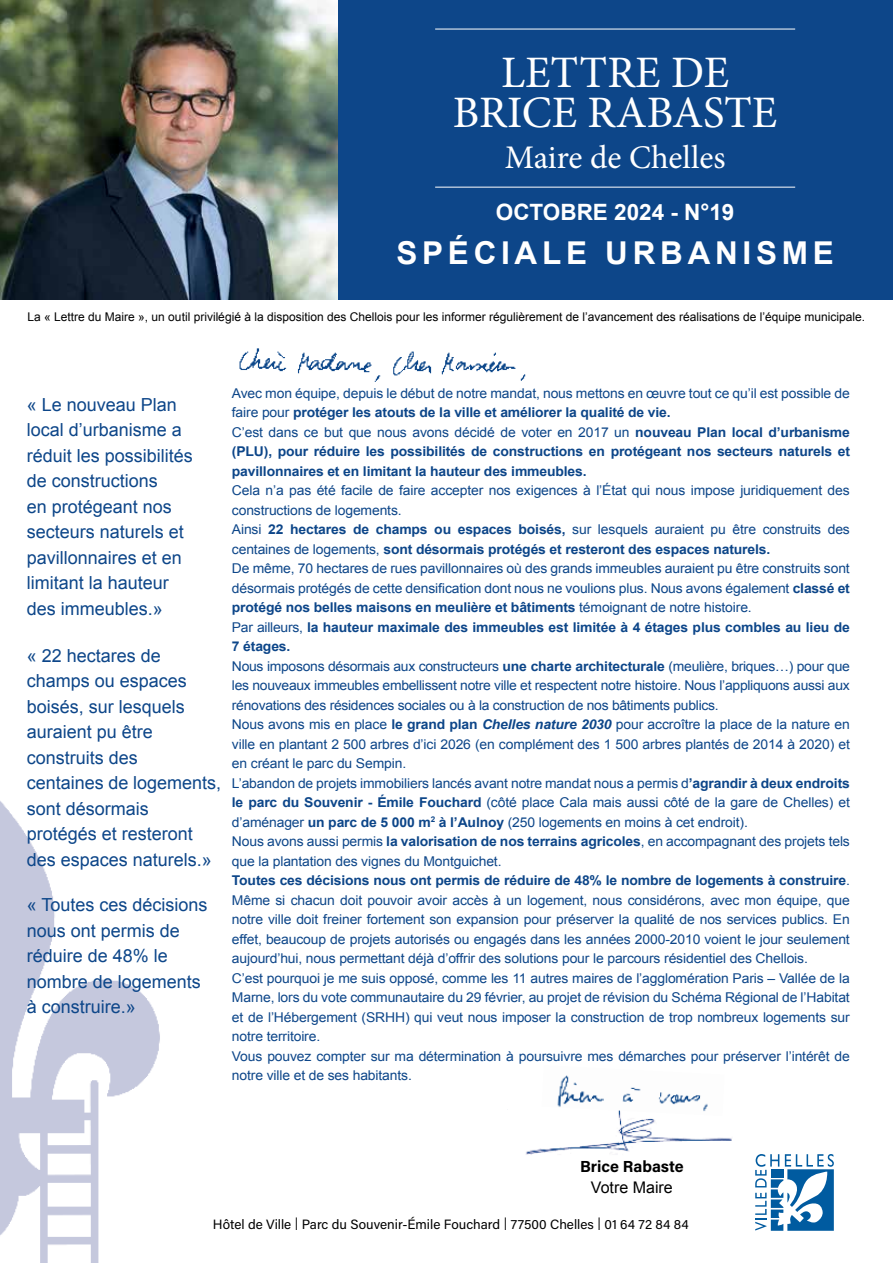
<style>
.page{position:relative;width:893px;height:1263px;background:#fff}
.page>*{position:absolute;margin:0;border:0;box-sizing:border-box;transform-origin:0 0}
.t1{font:45px/40.5px "Minion Pro";color:#fff;text-align:center}
.t2{font:33px "Minion Pro";color:#fff}
.t3{font:700 31.5px "Arial";letter-spacing:.15em;color:#fff}
.t4{font:700 22.5px "Arial";color:#fff}
.t5{font:18px/25.5px "Arial";color:#0d4689}
.t6{font:700 16.05px "Acumin Pro";letter-spacing:-.005em;color:#000}
.t7{font:16.05px "Arial";color:#000}
.t8{font:13.5px/19.5px "Arial";letter-spacing:-.01em;color:#0d4689}
.t9{font:700 13.5px/19.5px "Arial";letter-spacing:-.01em;color:#0d4689}
.t10{font:13.5px "Acumin Variable Concept";color:#000}
.t11{font:12px "Arial";color:#000}
.s1{font-weight:400}
.s2{font-weight:700}
.s3{font-weight:700;font-style:italic}
.s4{font-size:18px}
</style>
<div class="page">
<img style="left:526px;top:1116px;width:206px;height:39px">
<img style="left:557px;top:1075px;width:151px;height:41px">
<img style="left:239px;top:348px;width:287px;height:34px">
<div style="left:325px;top:0;width:568px;height:300px;background:#0d4689"></div>
<img style="left:0;top:801px;width:160px;height:462px">
<img style="left:0;top:0;width:337px;height:300px">
<hr style="left:435px;top:29px;width:360px;height:1px;background:#fff">
<hr style="left:435px;top:187px;width:360px;height:1px;background:#fff">
<svg style="left:755px;top:1154px;width:79px;height:77px"></svg>
<h1 class="t1" style="left:453px;top:52px;width:326px">LETTRE DE<br>BRICE RABASTE</h1>
<h2 class="t2" style="left:505px;top:135px;width:222px">Maire de Chelles</h2>
<h3 class="t4" style="left:496px;top:197px;width:240px">OCTOBRE 2024 - N°19</h3>
<h3 class="t3" style="left:396px;top:233px;width:439px">SPÉCIALE URBANISME</h3>
<p class="t11" style="left:28px;top:309px;width:839px">La « Lettre du Maire », un outil privilégié à la disposition des Chellois pour les informer régulièrement de l’avancement des réalisations de l’équipe municipale.</p>
<h3 class="t5" style="left:27px;top:392px;width:168px">« Le nouveau Plan local d’urbanisme a réduit les possibilités de constructions<br>en protégeant nos secteurs naturels et pavillonnaires et en limitant la hauteur des immeubles.»</h3>
<h3 class="t5" style="left:27px;top:643px;width:196px">« 22 hectares de champs ou espaces boisés, sur lesquels auraient pu être construits des<br>centaines de logements, sont désormais protégés et resteront des espaces naturels.»</h3>
<h3 class="t5" style="left:27px;top:892px;width:182px">« Toutes ces décisions nous ont permis de réduire de 48% le nombre de logements à construire.»</h3>
<p class="t9" style="left:232px;top:384px;width:619px"><span class="s1">Avec mon équipe, depuis le début de notre mandat, nous mettons en œuvre tout ce qu’il est possible de faire pour</span> protéger les atouts de la ville et améliorer la qualité de vie.<br><span class="s1">C’est dans ce but que nous avons décidé de voter en 2017 un</span> nouveau Plan local d’urbanisme (PLU), pour réduire les possibilités de constructions en protégeant nos secteurs naturels et pavillonnaires et en limitant la hauteur des immeubles.</p>
<p class="t8" style="left:232px;top:481px;width:619px">Cela n’a pas été facile de faire accepter nos exigences à l’État qui nous impose juridiquement des constructions de logements.<br>Ainsi <span class="s2">22 hectares de champs ou espaces boisés,</span> sur lesquels auraient pu être construits des centaines de logements, <span class="s2">sont désormais protégés et resteront des espaces naturels.<br></span>De même, 70 hectares de rues pavillonnaires où des grands immeubles auraient pu être construits sont désormais protégés de cette densification dont nous ne voulions plus. Nous avons également <span class="s2">classé et protégé nos belles maisons en meulière et bâtiments</span> témoignant de notre histoire.<br>Par ailleurs, <span class="s2">la hauteur maximale des immeubles est limitée à 4 étages plus combles au lieu de 7 étages.<br></span>Nous imposons désormais aux constructeurs <span class="s2">une charte architecturale</span> (meulière, briques…) pour que les nouveaux immeubles embellissent notre ville et respectent notre histoire. Nous l’appliquons aussi aux rénovations des résidences sociales ou à la construction de nos bâtiments publics.<br>Nous avons mis en place <span class="s2">le grand plan</span> <span class="s3">Chelles nature 2030</span> pour accroître la place de la nature en ville en plantant 2 500 arbres d’ici 2026 (en complément des 1 500 arbres plantés de 2014 à 2020) et en créant le parc du Sempin.<br>L’abandon de projets immobiliers lancés avant notre mandat nous a permis d<span class="s2">’agrandir à deux endroits le parc du Souvenir - Émile Fouchard</span> (côté place Cala mais aussi côté de la gare de Chelles) et d’aménager <span class="s2">un parc de 5 000 m</span><sup>2</sup> <span class="s2">à l’Aulnoy</span> (250 logements en moins à cet endroit).<br>Nous avons aussi permis <span class="s2">la valorisation de nos terrains agricoles</span>, en accompagnant des projets tels que la plantation des vignes du Montguichet.<br><span class="s2">Toutes ces décisions nous ont permis de réduire de 48% le nombre de logements à construire</span>.<br>Même si chacun doit pouvoir avoir accès à un logement, nous considérons, avec mon équipe, que notre ville doit freiner fortement son expansion pour préserver la qualité de nos services publics. En effet, beaucoup de projets autorisés ou engagés dans les années 2000-2010 voient le jour seulement aujourd’hui, nous permettant déjà d’offrir des solutions pour le parcours résidentiel des Chellois.<br>C’est pourquoi je me suis opposé, comme les 11 autres maires de l’agglomération Paris – Vallée de la Marne, lors du vote communautaire du 29 février, au projet de révision du Schéma Régional de l’Habitat et de l’Hébergement (SRHH) qui veut nous imposer la construction de trop nombreux logements sur notre territoire.<br>Vous pouvez compter sur ma détermination à poursuivre mes démarches pour préserver l’intérêt de notre ville et de ses habitants.</p>
<p class="t6" style="left:580px;top:1155px;width:105px">Brice Rabaste</p>
<p class="t7" style="left:591px;top:1177px;width:83px">Votre Maire</p>
<p class="t10" style="left:213px;top:1215px;width:477px">Hôtel de Ville <span class="s4">I</span> Parc du Souvenir-Émile Fouchard <span class="s4">I</span> 77500 Chelles <span class="s4">I</span> 01 64 72 84 84</p>
</div>
